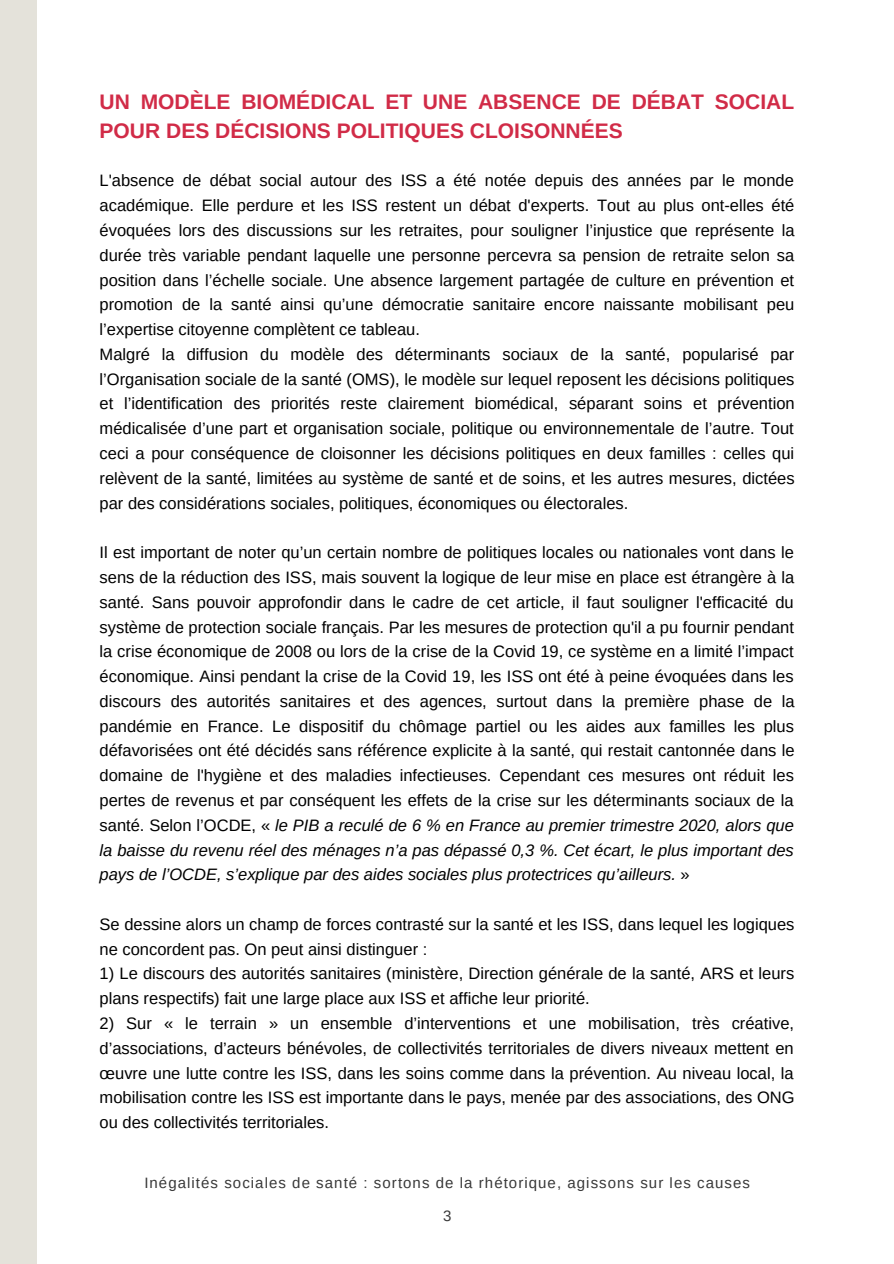
<style>
.page{position:relative;width:894px;height:1264px;background:#fff}
.page>*{position:absolute;margin:0;border:0;box-sizing:border-box;transform-origin:0 0}
.t1{font:700 21px/29.2px "Arimo";color:#d12b47}
.t2{font:16.5px/24.8px "Arimo";color:#000;text-align:justify}
.t3{font:15px "Arimo";letter-spacing:.07em;color:#393939}
.s1{font-style:italic}
</style>
<div class="page">
<div style="left:0;top:0;width:37px;height:1263px;background:#e4e2da"></div>
<p class="t1" style="left:99px;top:87px;width:696px">UN MODÈLE BIOMÉDICAL ET UNE ABSENCE DE DÉBAT SOCIAL<br>POUR DES DÉCISIONS POLITIQUES CLOISONNÉES</p>
<p class="t2" style="left:99px;top:168px;width:696px">L'absence de débat social autour des ISS a été notée depuis des années par le monde académique. Elle perdure et les ISS restent un débat d'experts. Tout au plus ont-elles été évoquées lors des discussions sur les retraites, pour souligner l’injustice que représente la durée très variable pendant laquelle une personne percevra sa pension de retraite selon sa position dans l’échelle sociale. Une absence largement partagée de culture en prévention et promotion de la santé ainsi qu’une démocratie sanitaire encore naissante mobilisant peu l’expertise citoyenne complètent ce tableau.</p>
<p class="t2" style="left:99px;top:342px;width:696px">Malgré la diffusion du modèle des déterminants sociaux de la santé, popularisé par l’Organisation sociale de la santé (OMS), le modèle sur lequel reposent les décisions politiques et l’identification des priorités reste clairement biomédical, séparant soins et prévention médicalisée d’une part et organisation sociale, politique ou environnementale de l’autre. Tout ceci a pour conséquence de cloisonner les décisions politiques en deux familles : celles qui relèvent de la santé, limitées au système de santé et de soins, et les autres mesures, dictées par des considérations sociales, politiques, économiques ou électorales.</p>
<p class="t2" style="left:99px;top:540px;width:696px">Il est important de noter qu’un certain nombre de politiques locales ou nationales vont dans le sens de la réduction des ISS, mais souvent la logique de leur mise en place est étrangère à la santé. Sans pouvoir approfondir dans le cadre de cet article, il faut souligner l'efficacité du système de protection sociale français. Par les mesures de protection qu'il a pu fournir pendant la crise économique de 2008 ou lors de la crise de la Covid 19, ce système en a limité l’impact économique. Ainsi pendant la crise de la Covid 19, les ISS ont été à peine évoquées dans les discours des autorités sanitaires et des agences, surtout dans la première phase de la pandémie en France. Le dispositif du chômage partiel ou les aides aux familles les plus défavorisées ont été décidés sans référence explicite à la santé, qui restait cantonnée dans le domaine de l'hygiène et des maladies infectieuses. Cependant ces mesures ont réduit les pertes de revenus et par conséquent les effets de la crise sur les déterminants sociaux de la santé. Selon l’OCDE, « <span class="s1">le PIB a reculé de 6 % en France au premier trimestre 2020, alors que la baisse du revenu réel des ménages n’a pas dépassé 0,3 %. Cet écart, le plus important des pays de l’OCDE, s’explique par des aides sociales plus protectrices qu’ailleurs.</span> »</p>
<p class="t2" style="left:99px;top:911px;width:696px">Se dessine alors un champ de forces contrasté sur la santé et les ISS, dans lequel les logiques ne concordent pas. On peut ainsi distinguer :</p>
<p class="t2" style="left:99px;top:961px;width:696px">1) Le discours des autorités sanitaires (ministère, Direction générale de la santé, ARS et leurs plans respectifs) fait une large place aux ISS et affiche leur priorité.</p>
<p class="t2" style="left:99px;top:1010px;width:696px">2) Sur « le terrain » un ensemble d’interventions et une mobilisation, très créative, d’associations, d’acteurs bénévoles, de collectivités territoriales de divers niveaux mettent en œuvre une lutte contre les ISS, dans les soins comme dans la prévention. Au niveau local, la mobilisation contre les ISS est importante dans le pays, menée par des associations, des ONG ou des collectivités territoriales.</p>
<p class="t3" style="left:144px;top:1174px;width:607px">Inégalités sociales de santé : sortons de la rhétorique, agissons sur les causes</p>
<p class="t3" style="left:443px;top:1207px;width:10px">3</p>
</div>
